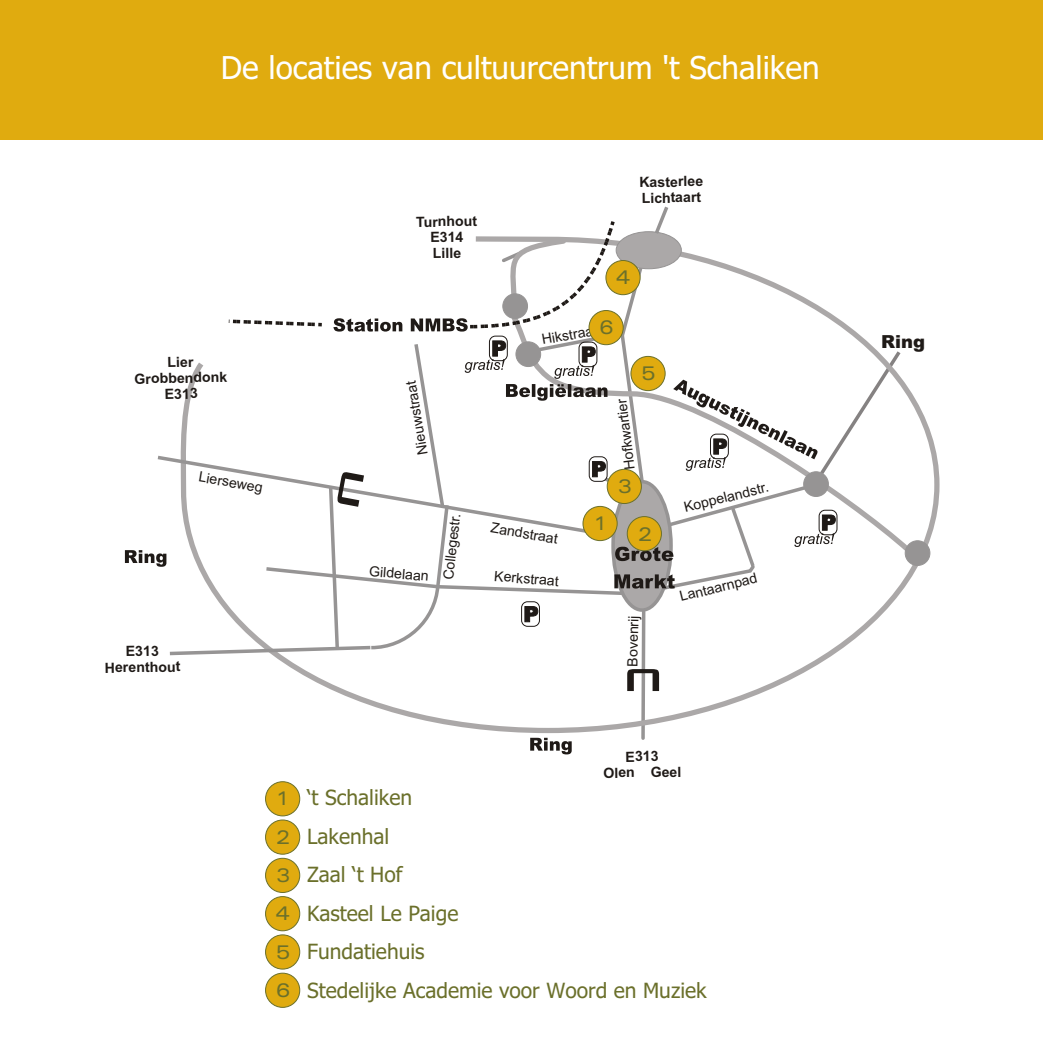
<style>
.page{position:relative;width:1043px;height:1043px;background:#fff}
.page>*{position:absolute;margin:0;border:0;box-sizing:border-box;transform-origin:0 0}
.t1{font:31.5px "Tahoma";color:#fff}
.t2{font:21px/38.5px "Tahoma";color:#6b702b}
.t3{font:19.43px "Zurich Ex BT";color:#6b702b}
.t4{font:900 18.03px "Arial";color:#1f1a17}
.t5{font:14.17px "Arial";color:#1f1a17}
.t6{font:700 14.17px/15.9px "Arial";color:#1f1a17;text-align:center}
</style>
<div class="page">
<div style="left:0;top:0;width:1043px;height:140px;background:#e0ab0f"></div>
<div style="left:905px;top:541px;width:25px;height:25px;background:#969494;border:1px solid #969494;border-radius:50%"></div>
<svg style="left:125px;top:206px;width:779px;height:548px"></svg>
<div style="left:583px;top:506px;width:35px;height:35px;background:#e0ab0f;border:1px solid #6b702b;border-radius:50%"></div>
<div style="left:265px;top:781px;width:35px;height:35px;background:#e0ab0f;border:1px solid #6b702b;border-radius:50%"></div>
<div style="left:627px;top:517px;width:34px;height:34px;background:#e0ab0f;border-radius:50%"></div>
<div style="left:627px;top:516px;width:35px;height:35px;border:1px solid #6b702b;border-radius:50%"></div>
<div style="left:266px;top:820px;width:34px;height:34px;background:#e0ab0f;border-radius:50%"></div>
<div style="left:265px;top:820px;width:35px;height:35px;border:1px solid #6b702b;border-radius:50%"></div>
<div style="left:607px;top:469px;width:34px;height:35px;background:#e0ab0f;border-radius:50%"></div>
<div style="left:607px;top:469px;width:35px;height:35px;border:1px solid #6b702b;border-radius:50%"></div>
<div style="left:266px;top:858px;width:34px;height:35px;background:#e0ab0f;border-radius:50%"></div>
<div style="left:265px;top:858px;width:35px;height:35px;border:1px solid #6b702b;border-radius:50%"></div>
<div style="left:631px;top:356px;width:34px;height:35px;background:#e0ab0f;border-radius:50%"></div>
<div style="left:631px;top:356px;width:35px;height:35px;border:1px solid #6b702b;border-radius:50%"></div>
<div style="left:266px;top:935px;width:34px;height:34px;background:#e0ab0f;border-radius:50%"></div>
<div style="left:265px;top:934px;width:35px;height:36px;border:1px solid #6b702b;border-radius:50%"></div>
<div style="left:589px;top:311px;width:34px;height:34px;background:#e0ab0f;border-radius:50%"></div>
<div style="left:589px;top:310px;width:35px;height:35px;border:1px solid #6b702b;border-radius:50%"></div>
<div style="left:266px;top:973px;width:34px;height:34px;background:#e0ab0f;border-radius:50%"></div>
<div style="left:265px;top:973px;width:35px;height:35px;border:1px solid #6b702b;border-radius:50%"></div>
<div style="left:606px;top:261px;width:34px;height:34px;background:#e0ab0f;border-radius:50%"></div>
<div style="left:605px;top:260px;width:36px;height:35px;border:1px solid #6b702b;border-radius:50%"></div>
<div style="left:266px;top:897px;width:34px;height:34px;background:#e0ab0f;border-radius:50%"></div>
<div style="left:265px;top:896px;width:35px;height:35px;border:1px solid #6b702b;border-radius:50%"></div>
<h1 class="t1" style="left:221px;top:55px;width:600px">De locaties van cultuurcentrum 't Schaliken</h1>
<p class="t6" style="left:134px;top:356px;width:94px;rotate:-1deg">Lier<br>Grobbendonk<br>E313</p>
<p class="t5" style="left:200px;top:471px;width:66px;rotate:10deg">Lierseweg</p>
<p class="t6" style="left:104px;top:645px;width:77px;rotate:-1deg">E313<br>Herenthout</p>
<p class="t6" style="left:416px;top:215px;width:63px;rotate:-1deg">Turnhout<br>E314<br>Lille</p>
<p class="t6" style="left:639px;top:175px;width:65px;text-align:left;rotate:-1deg">Kasterlee<br>Lichtaart</p>
<h3 class="t3" style="left:616px;top:270px;width:16px">4</h3>
<p class="t5" style="left:417px;top:456px;width:76px;rotate:-99deg">N ei uwstraat</p>
<p class="t5" style="left:370px;top:566px;width:61px;rotate:5deg">Gildelaan</p>
<p class="t5" style="left:443px;top:579px;width:69px;rotate:-84deg">Collegestr.</p>
<h3 class="t3" style="left:600px;top:320px;width:16px">6</h3>
<p class="t5" style="left:541px;top:334px;width:57px;rotate:-10deg">Hikstraat</p>
<p class="t5" style="left:625px;top:471px;width:73px;rotate:-97deg">Hofkwart ei r</p>
<h3 class="t3" style="left:618px;top:478px;width:16px">3</h3>
<h3 class="t3" style="left:642px;top:365px;width:16px">5</h3>
<p class="t5" style="left:492px;top:522px;width:69px;rotate:10deg">Zandstraat</p>
<p class="t5" style="left:495px;top:570px;width:66px;rotate:5deg">Kerkstraat</p>
<h3 class="t3" style="left:593px;top:515px;width:16px">1</h3>
<h3 class="t3" style="left:638px;top:526px;width:16px">2</h3>
<p class="t5" style="left:627px;top:667px;width:53px;rotate:-89deg">Bovenrij</p>
<p class="t5" style="left:683px;top:502px;width:88px;rotate:-14deg">Koppelandstr.</p>
<p class="t5" style="left:679px;top:591px;width:81px;rotate:-14deg">Lantaarnpad</p>
<h3 class="t3" style="left:276px;top:791px;width:16px">1</h3>
<h3 class="t3" style="left:276px;top:829px;width:16px">2</h3>
<h3 class="t3" style="left:276px;top:867px;width:16px">3</h3>
<h3 class="t3" style="left:276px;top:906px;width:16px">4</h3>
<h3 class="t3" style="left:276px;top:944px;width:16px">5</h3>
<h3 class="t3" style="left:276px;top:982px;width:16px">6</h3>
<p class="t6" style="left:603px;top:750px;width:80px;rotate:-1deg">E313<br>Olen Geel</p>
<h2 class="t2" style="left:307px;top:780px;width:401px">‘t Schaliken<br>Lakenhal<br>Zaal ‘t Hof<br>Kasteel Le Paige<br>Fundatiehuis<br>Stedelijke Academie voor Woord en Muziek</h2>
<p class="t4" style="left:881px;top:335px;width:45px">Ring</p>
</div>
